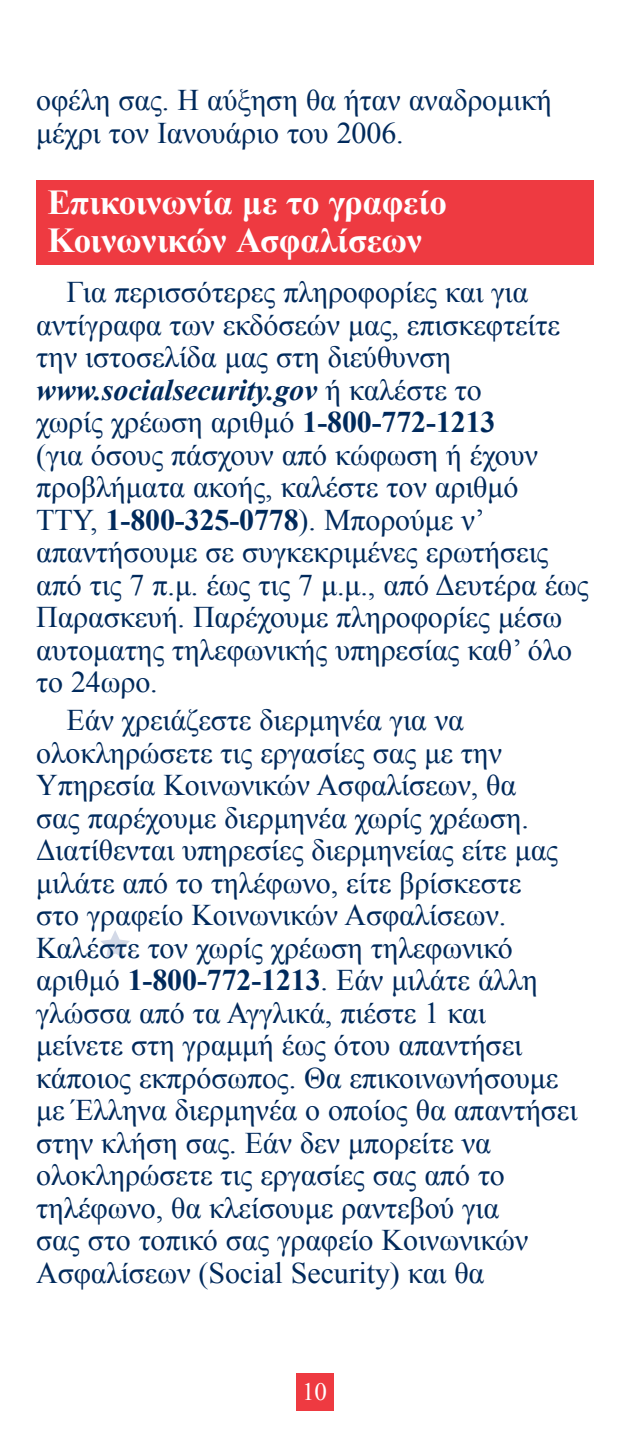
<style>
.page{position:relative;width:630px;height:1440px;background:#fff}
.page>*{position:absolute;margin:0;border:0;box-sizing:border-box;transform-origin:0 0}
.t1{font:700 35px/37.5px "Times New Roman";letter-spacing:-.01em;color:#fff}
.t2{font:30px/32.5px "Times New Roman";letter-spacing:-.005em;color:#002a5c}
.t3{font:25px "Times New Roman";color:#fff}
.s1{font-weight:700;font-style:italic}
.s2{font-weight:700}
</style>
<div class="page">
<svg style="left:101px;top:930px;width:29px;height:28px"></svg>
<div style="left:296px;top:1373px;width:38px;height:38px;background:#ee3a41"></div>
<div style="left:36px;top:180px;width:558px;height:85px;background:#ee3a41"></div>
<p class="t2" style="left:36px;top:83px;width:517px">οφέλη σας. Η αύξηση θα ήταν αναδρομική μέχρι τον Ιανουάριο του 2006.</p>
<p class="t1" style="left:47px;top:183px;width:401px">Επικοινωνία με το γραφείο<br>Κοινωνικών Ασφαλίσεων</p>
<p class="t2" style="left:36px;top:276px;width:554px;text-indent:30px">Για περισσότερες πληροφορίες και για αντίγραφα των εκδόσεών μας, επισκεφτείτε την ιστοσελίδα μας στη διεύθυνση <span class="s1">www.socialsecurity.gov</span> ή καλέστε το<br>χωρίς χρέωση αριθμό <span class="s2">1-800-772-1213<br></span>(για όσους πάσχουν από κώφωση ή έχουν προβλήματα ακοής, καλέστε τον αριθμό<br>TTY, <span class="s2">1-800-325-0778</span>). Μπορούμε ν’ απαντήσουμε σε συγκεκριμένες ερωτήσεις από τις 7 π.μ. έως τις 7 μ.μ., από Δευτέρα έως Παρασκευή. Παρέχουμε πληροφορίες μέσω αυτοματης τηλεφωνικής υπηρεσίας καθ’ όλο το 24ωρο.</p>
<p class="t2" style="left:36px;top:703px;width:543px;text-indent:30px">Εάν χρειάζεστε διερμηνέα για να ολοκληρώσετε τις εργασίες σας με την Υπηρεσία Κοινωνικών Ασφαλίσεων, θα<br>σας παρέχουμε διερμηνέα χωρίς χρέωση.<br>Διατίθενται υπηρεσίες διερμηνείας είτε μας μιλάτε από το τηλέφωνο, είτε βρίσκεστε<br>στο γραφείο Κοινωνικών Ασφαλίσεων.<br>Καλέστε τον χωρίς χρέωση τηλεφωνικό αριθμό <span class="s2">1-800-772-1213</span>. Εάν μιλάτε άλλη γλώσσα από τα Αγγλικά, πιέστε 1 και μείνετε στη γραμμή έως ότου απαντήσει κάποιος εκπρόσωπος. Θα επικοινωνήσουμε με Έλληνα διερμηνέα ο οποίος θα απαντήσει στην κλήση σας. Εάν δεν μπορείτε να ολοκληρώσετε τις εργασίες σας από το τηλέφωνο, θα κλείσουμε ραντεβού για<br>σας στο τοπικό σας γραφείο Κοινωνικών Ασφαλίσεων (Social Security) και θα</p>
<p class="t3" style="left:302px;top:1375px;width:27px">10</p>
</div>
